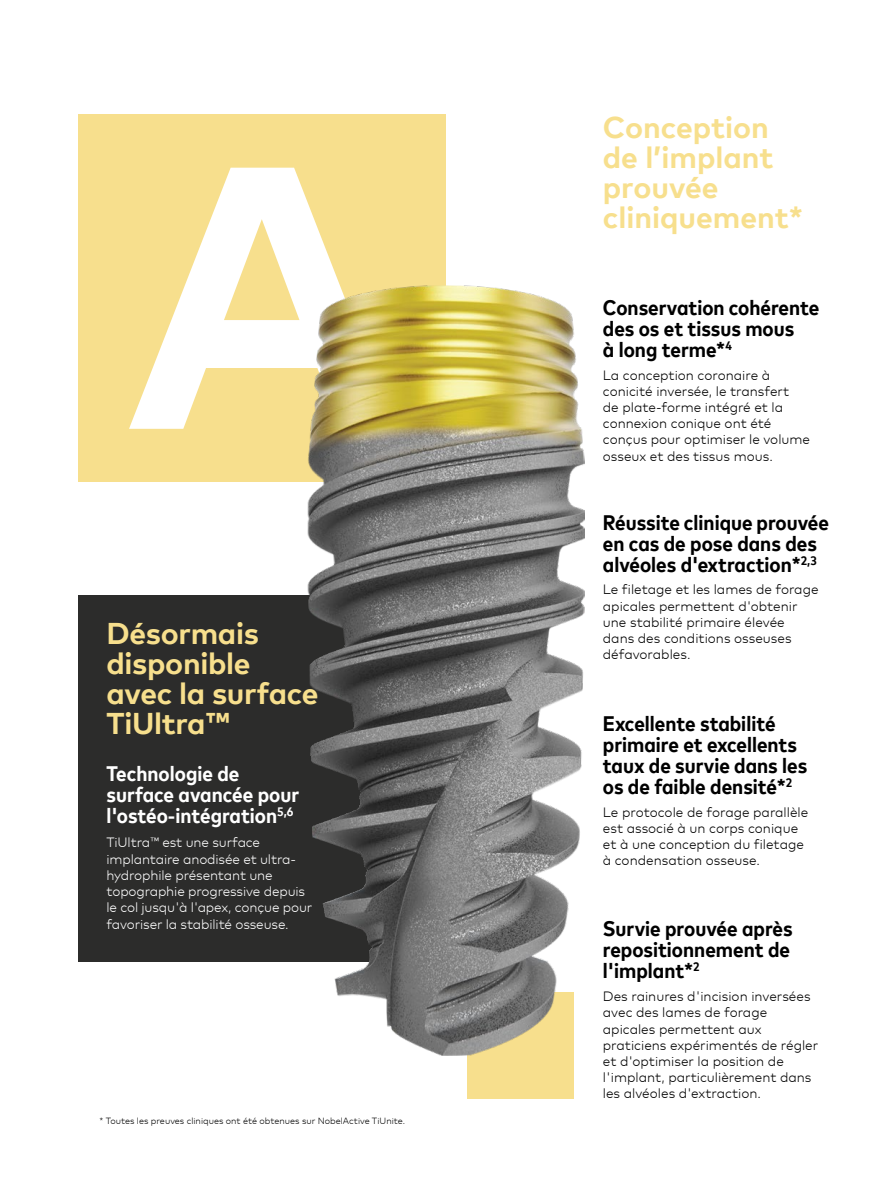
<style>
.page{position:relative;width:893px;height:1191px;background:#fff}
.page>*{position:absolute;margin:0;border:0;box-sizing:border-box;transform-origin:0 0}
.t1{font:700 30px/30px "Mark Pro";letter-spacing:-.01em;color:#f7df8d}
.t2{font:700 condensed 21px/21px "Mark Pro";color:#000}
.t3{font:700 condensed 21px/21px "Mark Pro";color:#fff}
.t4{font:300 13.5px/16.2px "Mark Pro";color:#000}
.t5{font:300 13.5px/16.2px "Mark Pro";letter-spacing:-.01em;color:#fff}
.t6{font:300 9px "Mark Pro";color:#000}
</style>
<div class="page">
<div style="left:79px;top:595px;width:318px;height:366px;background:#2c2c2b"></div>
<div style="left:468px;top:992px;width:106px;height:106px;background:#f7df8d"></div>
<div style="left:79px;top:114px;width:367px;height:368px;background:#f7df8d"></div>
<svg style="left:129px;top:168px;width:211px;height:261px"></svg>
<img style="left:307px;top:285px;width:278px;height:770px">
<h1 class="t1" style="left:106px;top:616px;width:213px">Désormais disponible avec la surface<br>TiUltra™</h1>
<h2 class="t3" style="left:106px;top:761px;width:194px">Technologie de surface avancée pour l'ostéo-intégration<sup>5,6</sup></h2>
<p class="t5" style="left:106px;top:833px;width:207px">TiUltra™ est une surface implantaire anodisée et ultra&shy;hydrophile présentant une topographie progressive depuis le col jusqu'à l'apex, conçue pour favoriser la stabilité osseuse.</p>
<p class="t6" style="left:100px;top:1113px;width:307px">* Toutes les preuves cliniques ont été obtenues sur NobelActive TiUnite.</p>
<h1 class="t1" style="left:603px;top:110px;width:202px">Conception de l’implant prouvée cliniquement*</h1>
<h2 class="t2" style="left:603px;top:295px;width:218px">Conservation cohérente des os et tissus mous<br>à long terme*<sup>4</sup></h2>
<p class="t4" style="left:603px;top:366px;width:209px">La conception coronaire à conicité inversée, le transfert<br>de plate-forme intégré et la connexion conique ont été conçus pour optimiser le volume osseux et des tissus mous.</p>
<h2 class="t2" style="left:603px;top:510px;width:228px">Réussite clinique prouvée en cas de pose dans des alvéoles d'extraction*<sup>2,3</sup></h2>
<p class="t4" style="left:603px;top:580px;width:217px">Le filetage et les lames de forage apicales permettent d'obtenir une stabilité primaire élevée dans des conditions osseuses défavorables.</p>
<h2 class="t2" style="left:603px;top:711px;width:206px">Excellente stabilité primaire et excellents taux de survie dans les os de faible densité*<sup>2</sup></h2>
<p class="t4" style="left:603px;top:802px;width:207px">Le protocole de forage parallèle est associé à un corps conique et à une conception du filetage à condensation osseuse.</p>
<h2 class="t2" style="left:603px;top:916px;width:191px">Survie prouvée après repositionnement de l'implant*<sup>2</sup></h2>
<p class="t4" style="left:603px;top:987px;width:217px">Des rainures d'incision inversées avec des lames de forage apicales permettent aux praticiens expérimentés de régler et d'optimiser la position de l'implant, particulièrement dans les alvéoles d'extraction.</p>
</div>
